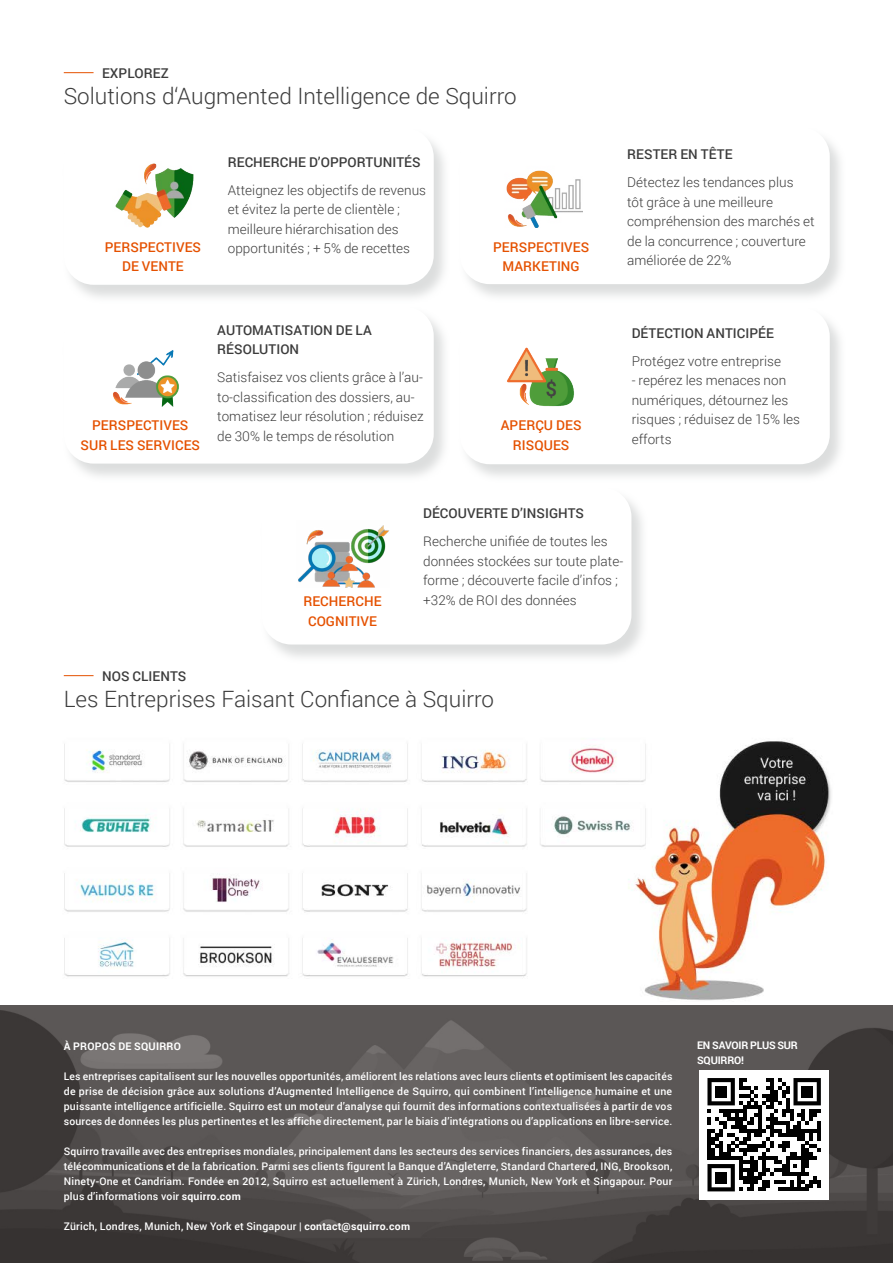
<style>
.page{position:relative;width:893px;height:1263px;background:#fff}
.page>*{position:absolute;margin:0;border:0;box-sizing:border-box;transform-origin:0 0}
.t1{font:300 22.5px "Roboto";color:#3c3c3c}
.t2{font:300 13.5px/19.5px "Roboto";letter-spacing:.005em;color:#3c3c3c}
.t3{font:500 13.5px/19.5px "Roboto";letter-spacing:.005em;color:#3c3c3c}
.t4{font:500 13.5px/19.5px "Roboto";letter-spacing:.005em;color:#e55100;text-align:center}
.t5{font:500 10.5px/15px "Roboto";letter-spacing:.02em;color:#fff;text-align:justify}
.t6{font:700 10.5px/15px "Roboto";letter-spacing:-.02em;color:#fff}
.t7{font:700 10.5px "Roboto";letter-spacing:.02em;color:#fff}
.s1{font-weight:700}
</style>
<div class="page">
<img style="left:0;top:1006px;width:893px;height:257px">
<hr style="left:64px;top:72px;width:30px;height:1px;background:#e55100">
<div style="left:700px;top:1070px;width:129px;height:129px;background:#fff"></div>
<svg style="left:707px;top:1078px;width:114px;height:113px"></svg>
<div style="left:715px;top:1086px;width:12px;height:11px;background:#000"></div>
<div style="left:801px;top:1086px;width:12px;height:11px;background:#000"></div>
<div style="left:715px;top:1172px;width:12px;height:11px;background:#000"></div>
<hr style="left:64px;top:675px;width:30px;height:1px;background:#e55100">
<img style="left:64px;top:741px;width:767px;height:259px">
<div style="left:63px;top:128px;width:388px;height:176px;background:#cacccc;opacity:.65"></div>
<div style="left:64px;top:127px;width:370px;height:158px;background:#fff;border-radius:30px"></div>
<div style="left:63px;top:307px;width:388px;height:176px;background:#cacccc;opacity:.65"></div>
<div style="left:64px;top:306px;width:370px;height:158px;background:#fff;border-radius:30px"></div>
<div style="left:459px;top:127px;width:388px;height:176px;background:#cacccc;opacity:.65"></div>
<div style="left:460px;top:127px;width:370px;height:157px;background:#fff;border-radius:30px"></div>
<div style="left:459px;top:307px;width:388px;height:177px;background:#cacccc;opacity:.65"></div>
<div style="left:460px;top:307px;width:370px;height:157px;background:#fff;border-radius:30px"></div>
<img style="left:115px;top:163px;width:79px;height:64px">
<img style="left:113px;top:350px;width:66px;height:56px">
<div style="left:260px;top:488px;width:389px;height:176px;background:#cacccc;opacity:.65"></div>
<div style="left:261px;top:487px;width:370px;height:157px;background:#fff;border-radius:30px"></div>
<img style="left:298px;top:525px;width:91px;height:62px">
<img style="left:506px;top:170px;width:76px;height:57px">
<img style="left:507px;top:347px;width:67px;height:59px">
<p class="t3" style="left:102px;top:63px;width:68px">EXPLOREZ</p>
<h1 class="t1" style="left:64px;top:80px;width:454px">Solutions ‘dAugmented Intelligence de Squirro</h1>
<p class="t4" style="left:105px;top:236px;width:98px">PERSPECTIVES<br>DE VENTE</p>
<p class="t3" style="left:228px;top:151px;width:194px">RECHERCHE D’OPPORTUNITÉS</p>
<p class="t2" style="left:228px;top:179px;width:200px">Atteignez les objectifs de revenus et évitez la perte de clientèle ; meilleure hiérarchisation des opportunités ; + 5% de recettes</p>
<p class="t4" style="left:81px;top:415px;width:121px">PERSPECTIVES<br>SUR LES SERVICES</p>
<p class="t3" style="left:217px;top:320px;width:156px">AUTOMATISATION DE LA<br>RÉSOLUTION</p>
<p class="t2" style="left:217px;top:367px;width:207px">Satisfaisez vos clients grâce ’là au-</p>
<p class="t2" style="left:217px;top:387px;width:199px">to-classification des dossiers, au-</p>
<p class="t2" style="left:217px;top:406px;width:208px">tomatisez leur résolution ; réduisez</p>
<p class="t2" style="left:217px;top:426px;width:178px">de 30% le temps de résolution</p>
<p class="t4" style="left:493px;top:237px;width:98px">PERSPECTIVES<br>MARKETING</p>
<p class="t4" style="left:501px;top:415px;width:82px">APERÇU DES<br>RISQUES</p>
<p class="t3" style="left:627px;top:144px;width:107px">RESTER EN TÊTE</p>
<p class="t2" style="left:627px;top:172px;width:189px">Détectez les tendances plus<br>tôt grâce à une meilleure compréhension des marchés et de la concurrence ; couverture améliorée de 22%</p>
<p class="t3" style="left:632px;top:322px;width:144px">DÉTECTION ANTICIPÉE</p>
<p class="t2" style="left:632px;top:351px;width:151px">Protégez votre entreprise</p>
<p class="t2" style="left:632px;top:370px;width:170px">- repérez les menaces non numériques, détournez les risques ; réduisez de 15% les efforts</p>
<p class="t3" style="left:102px;top:666px;width:86px">NOS CLIENTS</p>
<p class="t4" style="left:303px;top:591px;width:80px">RECHERCHE<br>COGNITIVE</p>
<p class="t3" style="left:423px;top:503px;width:162px">DÉCOUVERTE D’INSIGHTS</p>
<p class="t2" style="left:423px;top:531px;width:186px">Recherche unifiée de toutes les</p>
<p class="t2" style="left:423px;top:570px;width:196px">forme ; découverte facile ’d infos ;</p>
<p class="t2" style="left:423px;top:551px;width:202px">données stockées sur toute plate-</p>
<p class="t2" style="left:423px;top:589px;width:155px">+32% de ROI des données</p>
<h1 class="t1" style="left:64px;top:683px;width:432px">Les Entreprises Faisant Confiance à Squirro</h1>
<p class="t7" style="left:64px;top:1039px;width:119px">À PROPOS DE SQUIRRO</p>
<p class="t5" style="left:64px;top:1068px;width:610px">Les entreprises capitalisent sur les nouvelles opportunités, améliorent les relations avec leurs clients et optimisent les capacités de prise de décision grâce aux solutions ’dAugmented Intelligence de Squirro, qui combinent ’l intelligence humaine et une puissante intelligence artificielle. Squirro est un moteur ’d analyse qui fournit des informations contextualisées à partir de vos sources de données les plus pertinentes et les affiche directement, par le biais ’d intégrations ou ’d applications en libre-service.</p>
<p class="t5" style="left:64px;top:1143px;width:610px">Squirro travaille avec des entreprises mondiales, principalement dans les secteurs des services financiers, des assurances, des télécommunications et de la fabrication. Parmi ses clients figurent la Banque ’dAngleterre, Standard Chartered, ING, Brookson, Ninety-One et Candriam. Fondée en 2012, Squirro est actuellement à Zürich, Londres, Munich, New York et Singapour. Pour plus ’d informations voir <span class="s1">squirro.com</span></p>
<p class="t5" style="left:64px;top:1218px;width:348px">Zürich, Londres, Munich, New York et Singapour | <span class="s1">contact@squirro.com</span></p>
<p class="t6" style="left:697px;top:1038px;width:102px">EN SAVOIR PLUS SUR<br>SQUIRRO!</p>
</div>
